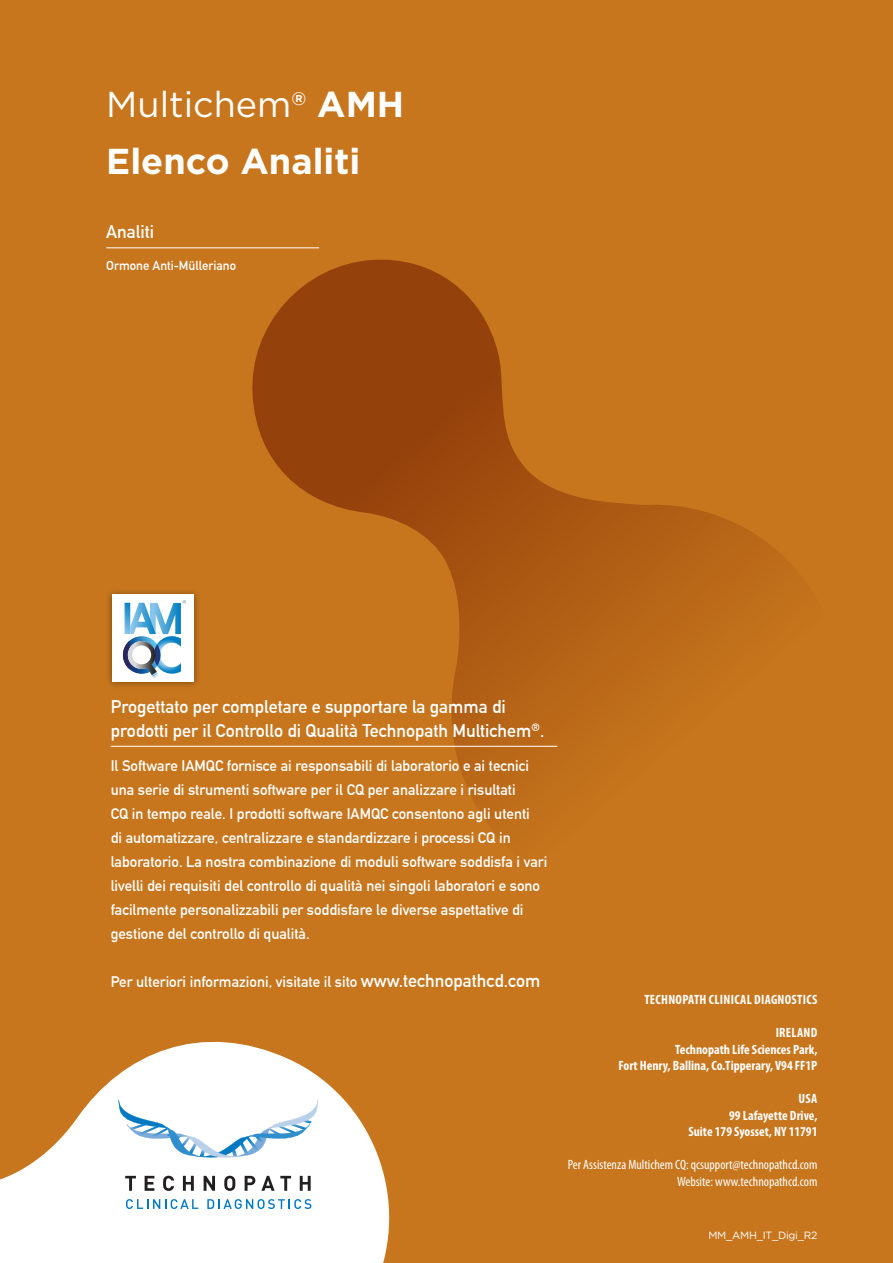
<style>
.page{position:relative;width:893px;height:1263px;background:#c7761d}
.page>*{position:absolute;margin:0;border:0;box-sizing:border-box;transform-origin:0 0}
.Back_Page_Title{font:36px "Gotham";color:#fff}
.Back_Page_Title-2{font:700 36px "Gotham";color:#fff}
.Back_Page_About_Us_L{font:700 18px/24px "DIN Alternate";color:#fff}
.Back_Listing_H{font:700 18px "DIN Alternate";color:#fff}
.Back_Page_About_Us{font:700 15px/24px "DIN Alternate";color:#fff}
.t1{font:700 condensed 13.5px/16.5px "Myriad Pro";color:#fff;text-align:right}
.t2{font:condensed 13.5px/16.5px "Myriad Pro";color:#fff;text-align:right}
.t3{font:700 condensed 13.5px "Myriad Pro";letter-spacing:.02em;color:#fff}
.Back_Listing_P{font:700 12.75px "DIN Alternate";color:#fff}
.Product_Name{font:10.5px "Gotham";letter-spacing:-.025em;color:#fff}
.s1{font-weight:700}
.s2{font-size:18px}
</style>
<div class="page">
<svg style="left:0;top:1041px;width:390px;height:222px;fill:#fff"></svg>
<svg style="left:249px;top:259px;width:533px;height:556px"></svg>
<svg style="left:125px;top:1176px;width:11px;height:15px"></svg>
<svg style="left:145px;top:1176px;width:9px;height:15px"></svg>
<svg style="left:163px;top:1176px;width:11px;height:15px"></svg>
<svg style="left:183px;top:1176px;width:11px;height:15px"></svg>
<svg style="left:204px;top:1176px;width:11px;height:15px"></svg>
<svg style="left:224px;top:1176px;width:11px;height:15px"></svg>
<svg style="left:245px;top:1176px;width:10px;height:15px"></svg>
<svg style="left:261px;top:1176px;width:30px;height:15px"></svg>
<svg style="left:300px;top:1176px;width:11px;height:15px"></svg>
<svg style="left:126px;top:1199px;width:72px;height:10px"></svg>
<svg style="left:207px;top:1199px;width:104px;height:10px"></svg>
<svg style="left:119px;top:1100px;width:199px;height:57px;background:#deecf6"></svg>
<hr style="left:106px;top:247px;width:213px;height:1px;background:#fff">
<hr style="left:111px;top:746px;width:446px;height:1px;background:#fff">
<img style="left:108px;top:591px;width:90px;height:95px">
<div style="left:112px;top:595px;width:82px;height:87px;background:#fff"></div>
<svg style="left:123px;top:600px;width:63px;height:78px"></svg>
<p class="Back_Page_Title" style="left:106px;top:85px;width:299px">Multichem<sup>®</sup> <span class="s1">AMH</span></p>
<p class="Back_Page_Title-2" style="left:106px;top:141px;width:255px">Elenco Analiti</p>
<p class="Back_Listing_H" style="left:106px;top:218px;width:49px">Analiti</p>
<p class="Back_Listing_P" style="left:106px;top:256px;width:131px">Ormone Anti-Mülleriano</p>
<p class="Back_Page_About_Us_L" style="left:111px;top:693px;width:435px">Progettato per completare e supportare la gamma di prodotti per il Controllo di Qualità Technopath Multichem<sup>®</sup>.</p>
<p class="Back_Page_About_Us" style="left:111px;top:753px;width:438px">Il Software IAMQC fornisce ai responsabili di laboratorio e ai tecnici una serie di strumenti software per il CQ per analizzare i risultati<br>CQ in tempo reale. I prodotti software IAMQC consentono agli utenti<br>di automatizzare, centralizzare e standardizzare i processi CQ in laboratorio. La nostra combinazione di moduli software soddisfa i vari livelli dei requisiti del controllo di qualità nei singoli laboratori e sono facilmente personalizzabili per soddisfare le diverse aspettative di gestione del controllo di qualità.</p>
<p class="Back_Page_About_Us" style="left:111px;top:969px;width:431px">Per ulteriori informazioni, visitate il sito <span class="s2">www.technopathcd.com</span></p>
<p class="t3" style="left:644px;top:991px;width:174px">TECHNOPATH CLINICAL DIAGNOSTICS</p>
<p class="t1" style="left:619px;top:1024px;width:200px">IRELAND<br>Technopath Life Sciences Park,<br>Fort Henry, Ballina, Co.Tipperary, V94 FF1P</p>
<p class="t1" style="left:688px;top:1090px;width:131px">USA<br>99 Lafayette Drive,<br>Suite 179 Syosset, NY 11791</p>
<p class="t2" style="left:568px;top:1156px;width:251px">Per Assistenza Multichem CQ: qcsupport@technopathcd.com<br>Website: www.technopathcd.com</p>
<p class="Product_Name" style="left:708px;top:1230px;width:111px">MM_AMH_IT_Digi_R2</p>
</div>
